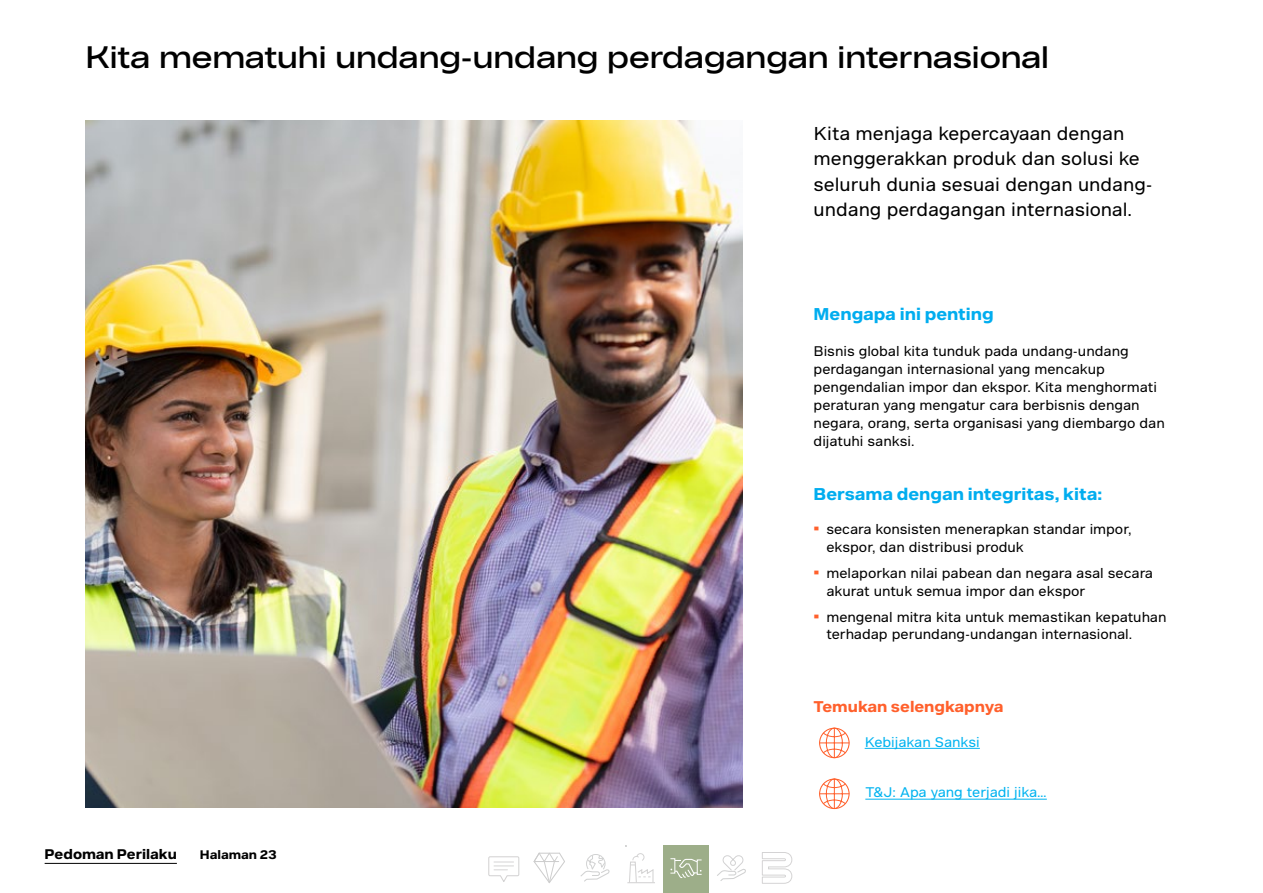
<style>
.page{position:relative;width:1263px;height:893px;background:#fff}
.page>*{position:absolute;margin:0;border:0;box-sizing:border-box;transform-origin:0 0}
.Title_X_X_-_Black_reg{font:30px "Bekaert Headline";color:#000}
.BRO_Intro_text{font:18px/25.5px "Bekaert Text";color:#000}
.Subtitle_-_Cyan_Bold_pt_11{font:700 16.5px "Bekaert Text";color:#01adef}
.Subtitle_-_Orange_Bold_pt_10{font:700 15px "Bekaert Text";color:#ff602c}
.BRO_Body_text{font:13.5px/18px "Bekaert Text";color:#000}
.BRO_url{font:13.5px "Bekaert Text";color:#00b3f0}
.t1{font:700 13.5px "Bekaert Text";color:#000}
.t2{font:700 12px "Bekaert Text";color:#000}
.s1{font-weight:700;font-size:16.5px;color:#ff602c}
</style>
<div class="page">
<img style="left:85px;top:120px;width:657px;height:688px">
<hr style="left:865px;top:748px;width:115px;height:1px;background:#00b3f0">
<svg style="left:819px;top:728px;width:31px;height:30px"></svg>
<hr style="left:865px;top:799px;width:182px;height:1px;background:#00b3f0">
<svg style="left:819px;top:778px;width:31px;height:31px"></svg>
<svg style="left:488px;top:856px;width:32px;height:26px"></svg>
<svg style="left:533px;top:852px;width:32px;height:31px"></svg>
<svg style="left:627px;top:853px;width:28px;height:31px"></svg>
<svg style="left:717px;top:855px;width:29px;height:26px"></svg>
<svg style="left:762px;top:852px;width:30px;height:32px"></svg>
<svg style="left:580px;top:854px;width:30px;height:28px"></svg>
<div style="left:663px;top:845px;width:46px;height:48px;background:#9dae89"></div>
<svg style="left:670px;top:858px;width:32px;height:20px"></svg>
<hr style="left:45px;top:863px;width:132px;height:1px;background:#000">
<p class="Title_X_X_-_Black_reg" style="left:85px;top:38px;width:965px">Kita mematuhi undang-undang perdagangan internasional</p>
<p class="BRO_Intro_text" style="left:814px;top:121px;width:340px">Kita menjaga kepercayaan dengan menggerakkan produk dan solusi ke seluruh dunia sesuai dengan undang&shy;undang perdagangan internasional.</p>
<p class="Subtitle_-_Cyan_Bold_pt_11" style="left:814px;top:303px;width:181px">Mengapa ini penting</p>
<p class="BRO_Body_text" style="left:814px;top:342px;width:353px">Bisnis global kita tunduk pada undang-undang perdagangan internasional yang mencakup pengendalian impor dan ekspor. Kita menghormati peraturan yang mengatur cara berbisnis dengan negara, orang, serta organisasi yang diembargo dan dijatuhi sanksi.</p>
<p class="Subtitle_-_Cyan_Bold_pt_11" style="left:814px;top:483px;width:290px">Bersama dengan integritas, kita:</p>
<p class="BRO_Body_text" style="left:826px;top:521px;width:306px;line-height:17.5px;text-indent:-13px"><span class="s1">•</span> secara konsisten menerapkan standar impor, ekspor, dan distribusi produk</p>
<p class="BRO_Body_text" style="left:826px;top:564px;width:328px;line-height:17.5px;text-indent:-13px"><span class="s1">•</span> melaporkan nilai pabean dan negara asal secara akurat untuk semua impor dan ekspor</p>
<p class="BRO_Body_text" style="left:826px;top:608px;width:342px;line-height:17.5px;text-indent:-13px"><span class="s1">•</span> mengenal mitra kita untuk memastikan kepatuhan terhadap perundang-undangan internasional.</p>
<p class="t1" style="left:45px;top:845px;width:134px">Pedoman Perilaku</p>
<p class="t2" style="left:200px;top:847px;width:78px">Halaman 23</p>
<p class="Subtitle_-_Orange_Bold_pt_10" style="left:814px;top:697px;width:191px">Temukan selengkapnya</p>
<p class="BRO_url" style="left:865px;top:733px;width:117px">Kebijakan Sanksi</p>
<p class="BRO_url" style="left:865px;top:784px;width:183px">T&amp;J: Apa yang terjadi jika…</p>
</div>
